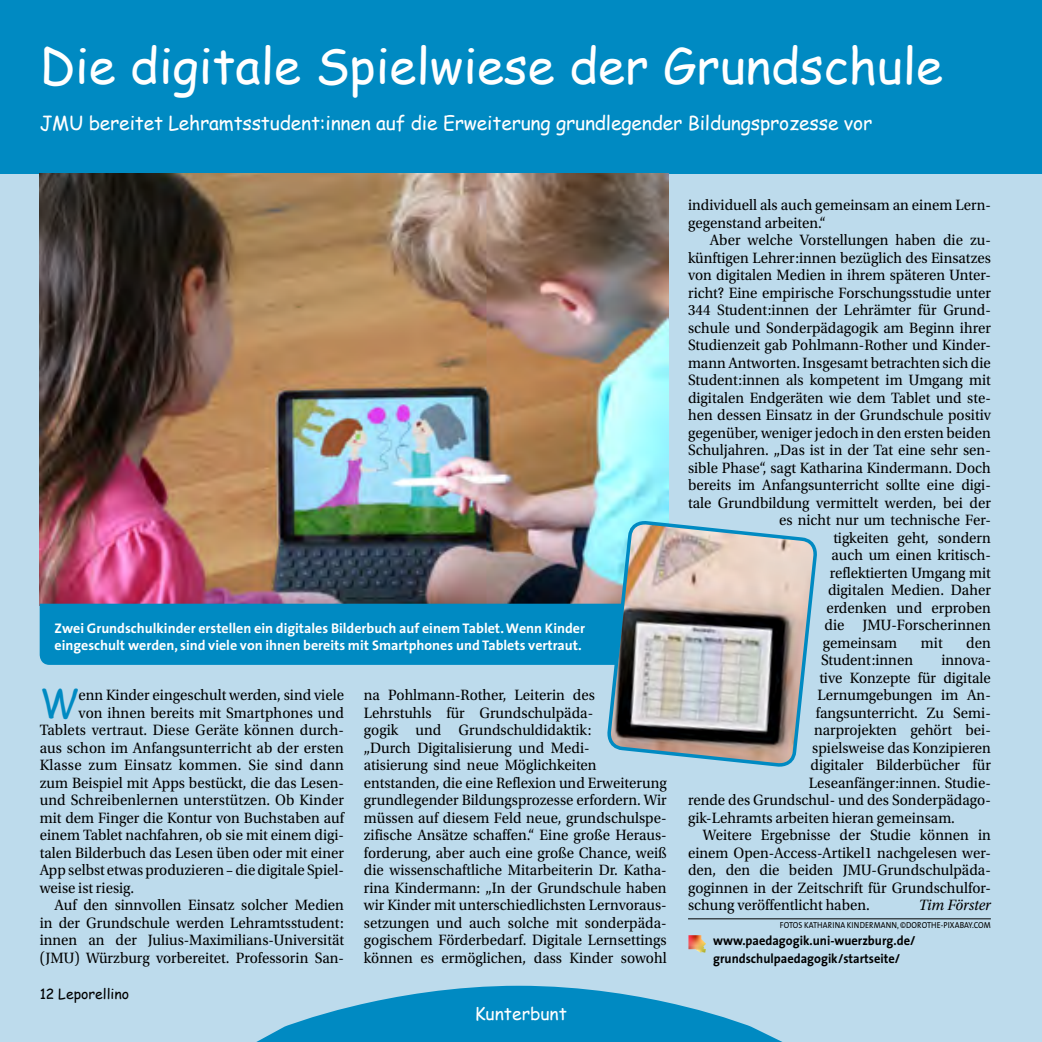
<style>
.page{position:relative;width:1042px;height:1042px;background:#bddbec}
.page>*{position:absolute;margin:0;border:0;box-sizing:border-box;transform-origin:0 0}
.t1{font:49px "Comic Sans MS";color:#fff}
.t2{font:39.38px "Comic Sans MS";color:#008ac2;scale:.95 1}
.t3{font:19.25px "Comic Sans MS";letter-spacing:-.01em;color:#fff}
.t4{font:17.5px "Comic Sans MS";color:#fff}
.t5{font:15.75px/17.5px "Utopia Std";color:#000;scale:.95 1}
.t6{font:italic 15.75px "Utopia Std";color:#000;scale:.95 1}
.t7{font:700 14px/17.5px "The Sans";color:#fff}
.t8{font:14px "Comic Sans MS";color:#000}
.t9{font:700 13.12px/17.5px "The Sans";color:#000;scale:.95 1}
.t10{font:8.75px "The Sans";letter-spacing:.015em;color:#000;scale:.9 1}
</style>
<div class="page">
<svg style="left:256px;top:986px;width:527px;height:56px"></svg>
<div style="left:0;top:0;width:1042px;height:174px;background:#008ac2"></div>
<img style="left:40px;top:174px;width:628px;height:430px">
<hr style="left:688px;top:918px;width:303px;height:1px;background:#000">
<img style="left:688px;top:935px;width:18px;height:18px">
<div style="left:40px;top:604px;width:565px;height:61px;background:#008ac2"></div>
<img style="left:605px;top:489px;width:212px;height:278px">
<h1 class="t1" style="left:40px;top:30px;width:905px">Die digitale Spielwiese der Grundschule</h1>
<p class="t3" style="left:40px;top:109px;width:834px">JMU bereitet Lehramtsstudent:innen auf die Erweiterung grundlegender Bildungsprozesse vor</p>
<p class="t7" style="left:55px;top:618px;width:532px">Zwei Grundschulkinder erstellen ein digitales Bilderbuch auf einem Tablet. Wenn Kinder eingeschult werden, sind viele von ihnen bereits mit Smartphones und Tablets vertraut.</p>
<h2 class="t2" style="left:40px;top:674px;width:42px">W</h2>
<p class="t5" style="left:79px;top:686px;width:281px">enn Kinder eingeschult werden, sind viele</p>
<p class="t5" style="left:79px;top:704px;width:281px">von ihnen bereits mit Smartphones und</p>
<p class="t5" style="left:40px;top:721px;width:322px">Tablets vertraut. Diese Geräte können durch-</p>
<p class="t5" style="left:40px;top:739px;width:322px">aus schon im Anfangsunterricht ab der ersten</p>
<p class="t5" style="left:40px;top:756px;width:322px">Klasse zum Einsatz kommen. Sie sind dann</p>
<p class="t5" style="left:40px;top:774px;width:322px">zum Beispiel mit Apps bestückt, die das Lesen-</p>
<p class="t5" style="left:40px;top:791px;width:322px">und Schreibenlernen unterstützen. Ob Kinder</p>
<p class="t5" style="left:40px;top:809px;width:322px">mit dem Finger die Kontur von Buchstaben auf</p>
<p class="t5" style="left:40px;top:826px;width:322px">einem Tablet nachfahren, ob sie mit einem digi-</p>
<p class="t5" style="left:40px;top:844px;width:322px">talen Bilderbuch das Lesen üben oder mit einer</p>
<p class="t5" style="left:40px;top:861px;width:322px">App selbst etwas produzieren – die digitale Spiel-</p>
<p class="t5" style="left:40px;top:879px;width:101px">weise ist riesig.</p>
<p class="t5" style="left:55px;top:896px;width:306px">Auf den sinnvollen Einsatz solcher Medien</p>
<p class="t5" style="left:40px;top:914px;width:322px">in der Grundschule werden Lehramtsstudent:</p>
<p class="t5" style="left:40px;top:931px;width:322px">innen an der Julius-Maximilians-Universität</p>
<p class="t5" style="left:40px;top:949px;width:322px">(JMU) Würzburg vorbereitet. Professorin San-</p>
<p class="t8" style="left:40px;top:983px;width:91px">12 Leporellino</p>
<p class="t5" style="left:364px;top:686px;width:320px">na Pohlmann-Rother, Leiterin des Lehrstuhls für Grundschulpäda-<br>gogik und Grundschuldidaktik:<br>„Durch Digitalisierung und Medi-<br>atisierung sind neue Möglichkeiten entstanden, die eine Reflexion und Erweiterung grundlegender Bildungsprozesse erfordern. Wir müssen auf diesem Feld neue, grundschulspe&shy;zifische Ansätze schaffen.“ Eine große Heraus&shy;forderung, aber auch eine große Chance, weiß die wissenschaftliche Mitarbeiterin Dr. Katha&shy;rina Kindermann: „In der Grundschule haben wir Kinder mit unterschiedlichsten Lernvoraus&shy;setzungen und auch solche mit sonderpäda&shy;gogischem Förderbedarf. Digitale Lernsettings können es ermöglichen, dass Kinder sowohl</p>
<p class="t4" style="left:475px;top:1001px;width:94px">Kunterbunt</p>
<p class="t5" style="left:688px;top:196px;width:320px">individuell als auch gemeinsam an einem Lern&shy;gegenstand arbeiten.“</p>
<p class="t5" style="left:710px;top:231px;width:297px">Aber welche Vorstellungen haben die zu-</p>
<p class="t5" style="left:688px;top:249px;width:320px">künftigen Lehrer:innen bezüglich des Einsatzes</p>
<p class="t5" style="left:688px;top:266px;width:320px">von digitalen Medien in ihrem späteren Unter-</p>
<p class="t5" style="left:688px;top:284px;width:320px">richt? Eine empirische Forschungsstudie unter</p>
<p class="t5" style="left:688px;top:301px;width:320px">344 Student:innen der Lehrämter für Grund-</p>
<p class="t5" style="left:688px;top:319px;width:320px">schule und Sonderpädagogik am Beginn ihrer</p>
<p class="t5" style="left:688px;top:336px;width:320px">Studienzeit gab Pohlmann-Rother und Kinder-</p>
<p class="t5" style="left:688px;top:354px;width:320px">mann Antworten. Insgesamt betrachten sich die</p>
<p class="t5" style="left:688px;top:371px;width:320px">Student:innen als kompetent im Umgang mit</p>
<p class="t5" style="left:688px;top:389px;width:320px">digitalen Endgeräten wie dem Tablet und ste-</p>
<p class="t5" style="left:688px;top:406px;width:320px">hen dessen Einsatz in der Grundschule positiv</p>
<p class="t5" style="left:688px;top:424px;width:320px">gegenüber, weniger jedoch in den ersten beiden</p>
<p class="t5" style="left:688px;top:441px;width:320px">Schuljahren. „Das ist in der Tat eine sehr sen-</p>
<p class="t5" style="left:688px;top:459px;width:320px">sible Phase“, sagt Katharina Kindermann. Doch</p>
<p class="t5" style="left:688px;top:476px;width:320px">bereits im Anfangsunterricht sollte eine digi-</p>
<p class="t5" style="left:688px;top:494px;width:320px">tale Grundbildung vermittelt werden, bei der</p>
<p class="t5" style="left:779px;top:511px;width:224px">es nicht nur um technische Fer-</p>
<p class="t5" style="left:833px;top:529px;width:167px">tigkeiten geht, sondern</p>
<p class="t5" style="left:831px;top:546px;width:169px">auch um einen kritisch-</p>
<p class="t5" style="left:830px;top:564px;width:171px">reflektierten Umgang mit</p>
<p class="t5" style="left:828px;top:581px;width:173px">digitalen Medien. Daher</p>
<p class="t5" style="left:826px;top:599px;width:175px">erdenken und erproben</p>
<p class="t5" style="left:824px;top:616px;width:176px">die JMU-Forscherinnen</p>
<p class="t5" style="left:823px;top:634px;width:80px">gemeinsam</p>
<p class="t5" style="left:921px;top:634px;width:24px">mit</p>
<p class="t5" style="left:966px;top:634px;width:27px">den</p>
<p class="t5" style="left:821px;top:651px;width:98px">Student:innen</p>
<p class="t5" style="left:941px;top:651px;width:54px">innova-</p>
<p class="t5" style="left:819px;top:669px;width:182px">tive Konzepte für digitale</p>
<p class="t5" style="left:817px;top:686px;width:184px">Lernumgebungen im An-</p>
<p class="t5" style="left:816px;top:704px;width:186px">fangsunterricht. Zu Semi-</p>
<p class="t5" style="left:814px;top:721px;width:188px">narprojekten gehört bei-</p>
<p class="t5" style="left:812px;top:739px;width:189px">spielsweise das Konzipieren</p>
<p class="t5" style="left:810px;top:756px;width:191px">digitaler Bilderbücher für</p>
<p class="t5" style="left:809px;top:774px;width:193px">Leseanfänger:innen. Studie-</p>
<p class="t5" style="left:688px;top:791px;width:320px">rende des Grundschul- und des Sonderpädago-</p>
<p class="t5" style="left:688px;top:809px;width:282px">gik-Lehramts arbeiten hieran gemeinsam.</p>
<p class="t5" style="left:703px;top:826px;width:305px">Weitere Ergebnisse der Studie können in</p>
<p class="t5" style="left:688px;top:844px;width:320px">einem Open-Access-Artikel1 nachgelesen wer-</p>
<p class="t5" style="left:688px;top:861px;width:320px">den, den die beiden JMU-Grundschulpäda-</p>
<p class="t5" style="left:688px;top:879px;width:320px">goginnen in der Zeitschrift für Grundschulfor-</p>
<p class="t5" style="left:688px;top:896px;width:193px">schung veröffentlicht haben.</p>
<p class="t6" style="left:919px;top:896px;width:77px">Tim Förster</p>
<p class="t10" style="left:780px;top:917px;width:235px">FOTOS KATHARINA KINDERMANN, ©DOROTHE-PIXABAY.COM</p>
<p class="t9" style="left:713px;top:931px;width:214px">www.paedagogik.uni-wuerzburg.de/ grundschulpaedagogik/startseite/</p>
</div>
